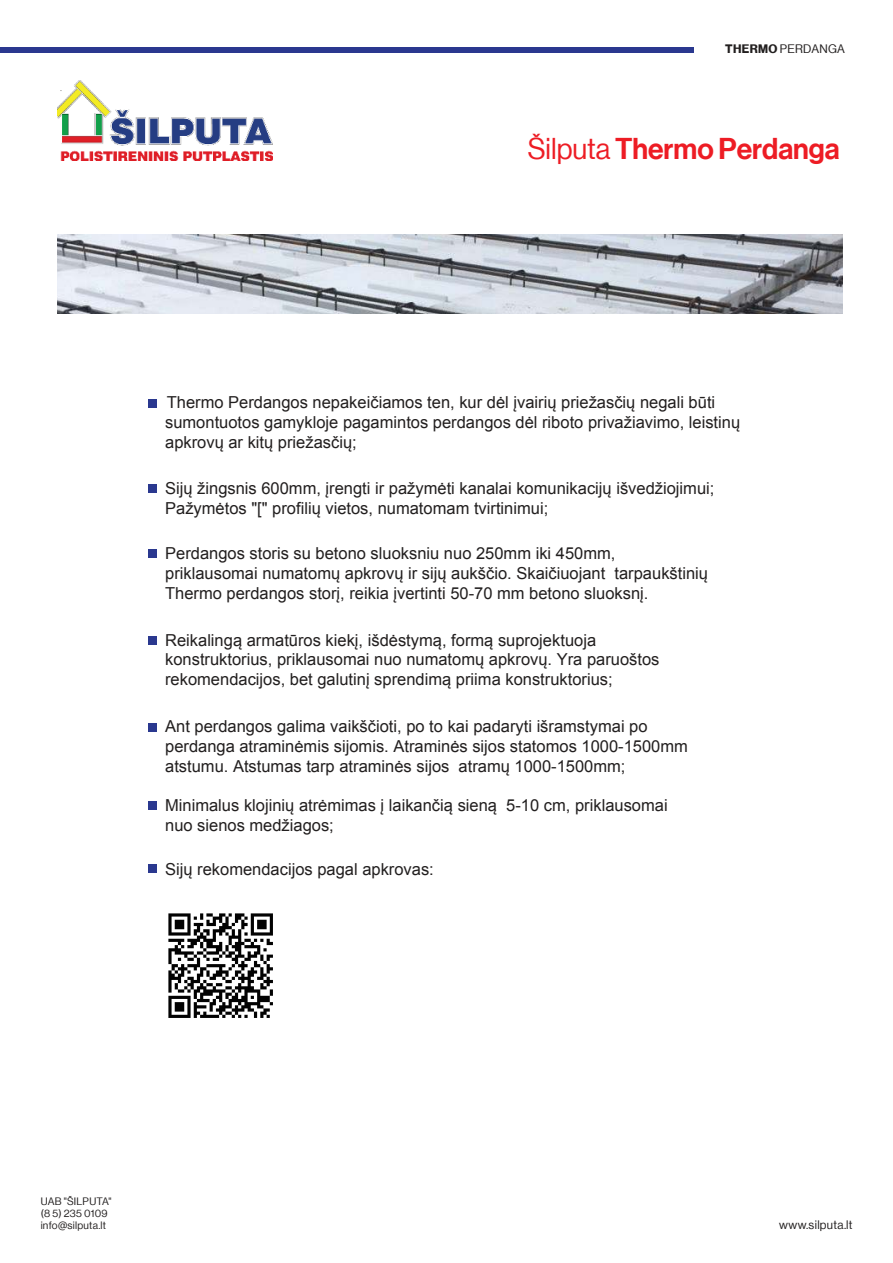
<style>
.page{position:relative;width:893px;height:1263px;background:#fff}
.page>*{position:absolute;margin:0;border:0;box-sizing:border-box;transform-origin:0 0}
.t1{font:29.4px "N Haas Grotesk DSW02 65 Md";color:#ed1c24}
.t2{font:16.5px/19.8px "Arial";color:#221f1f}
.t3{font:12px "N Haas Grotesk DSW02 55 Rg";letter-spacing:.025em;color:#221f1f}
.t4{font:10.5px/12px "N Haas Grotesk DSW02 55 Rg";letter-spacing:.025em;color:#221f1f}
.s1{font-family:"N Haas Grotesk DSW02 75 Bd"}
.s2{font-family:"N Haas Grotesk DSW02 55 Rg"}
</style>
<div class="page">
<img style="left:57px;top:234px;width:785px;height:80px">
<div style="left:148px;top:399px;width:9px;height:9px;background:#2a388f"></div>
<div style="left:148px;top:484px;width:9px;height:9px;background:#2a388f"></div>
<div style="left:148px;top:549px;width:9px;height:9px;background:#2a388f"></div>
<div style="left:148px;top:637px;width:9px;height:8px;background:#2a388f"></div>
<div style="left:148px;top:723px;width:9px;height:8px;background:#2a388f"></div>
<div style="left:148px;top:801px;width:9px;height:8px;background:#2a388f"></div>
<div style="left:148px;top:864px;width:9px;height:9px;background:#2a388f"></div>
<div style="left:0;top:47px;width:693px;height:6px;background:#2a388f"></div>
<img style="left:57px;top:81px;width:216px;height:80px">
<img style="left:168px;top:913px;width:105px;height:105px">
<p class="t3" style="left:725px;top:42px;width:121px"><span class="s1">THERMO</span> PERDANGA</p>
<h1 class="t1" style="left:528px;top:138px;width:313px"><span class="s2">Šilputa</span> Thermo Perdanga</h1>
<p class="t2" style="left:165px;top:392px;width:577px">Thermo Perdangos nepakeičiamos ten, kur dėl įvairių priežasčių negali būti sumontuotos gamykloje pagamintos perdangos dėl riboto privažiavimo, leistinų apkrovų ar kitų priežasčių;</p>
<p class="t2" style="left:165px;top:479px;width:551px">Sijų žingsnis 600mm, įrengti ir pažymėti kanalai komunikacijų išvedžiojimui;<br>Pažymėtos "[" profilių vietos, numatomam tvirtinimui;</p>
<p class="t2" style="left:165px;top:545px;width:544px">Perdangos storis su betono sluoksniu nuo 250mm iki 450mm, priklausomai numatomų apkrovų ir sijų aukščio. Skaičiuojant tarpaukštinių<br>Thermo perdangos storį, reikia įvertinti 50-70 mm betono sluoksnį.</p>
<p class="t2" style="left:165px;top:630px;width:496px">Reikalingą armatūros kiekį, išdėstymą, formą suprojektuoja konstruktorius, priklausomai nuo numatomų apkrovų. Yra paruoštos rekomendacijos, bet galutinį sprendimą priima konstruktorius;</p>
<p class="t2" style="left:165px;top:716px;width:524px">Ant perdangos galima vaikščioti, po to kai padaryti išramstymai po perdanga atraminėmis sijomis. Atraminės sijos statomos 1000-1500mm atstumu. Atstumas tarp atraminės sijos atramų 1000-1500mm;</p>
<p class="t2" style="left:165px;top:796px;width:504px">Minimalus klojinių atrėmimas į laikančią sieną 5-10 cm, priklausomai nuo sienos medžiagos;</p>
<p class="t2" style="left:165px;top:859px;width:270px">Sijų rekomendacijos pagal apkrovas:</p>
<p class="t4" style="left:41px;top:1195px;width:72px">UAB "ŠILPUTA" (8 5) 235 0109 info@silputa.lt</p>
<p class="t3" style="left:779px;top:1219px;width:75px">www.silputa.lt</p>
</div>
